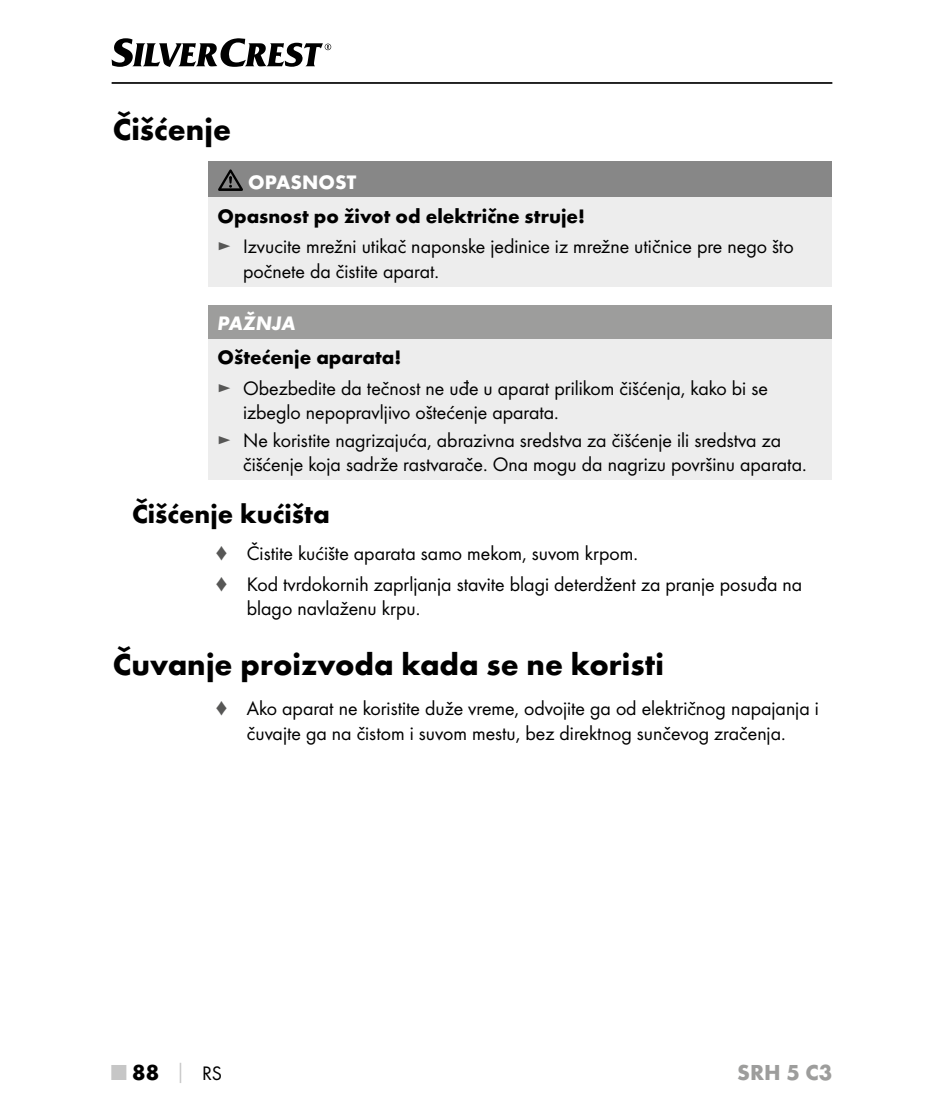
<style>
.page{position:relative;width:944px;height:1117px;background:#fff}
.page>*{position:absolute;margin:0;border:0;box-sizing:border-box;transform-origin:0 0}
.t1{font:700 31.5px "Futura";color:#000}
.t2{font:700 27px "Futura";color:#000}
.t3{font:700 22.5px "Futura";color:#000}
.t4{font:700 22.5px "Futura";color:#9d9d9c}
.t5{font:20.25px/24.3px "Futura Boo";color:#000}
.t6{font:700 20.25px "Futura";color:#000}
.t7{font:700 20.25px "Futura";color:#fff}
.t8{font:italic 700 20.25px "Futura";color:#fff}
.s1{color:#575756}
.s2{color:#c6c6c6}
.s3{font-size:20.25px;color:#c6c6c6}
.s4{font-family:"Futura Boo";font-weight:400;font-size:20.25px}
</style>
<div class="page">
<hr style="left:112px;top:82px;width:720px;height:2px;background:#000">
<svg style="left:112px;top:38px;width:219px;height:29px"></svg>
<div style="left:209px;top:161px;width:623px;height:37px;background:#878787"></div>
<div style="left:209px;top:198px;width:623px;height:89px;background:#ededed"></div>
<svg style="left:218px;top:169px;width:25px;height:22px"></svg>
<div style="left:209px;top:305px;width:623px;height:34px;background:#9d9d9c"></div>
<div style="left:209px;top:339px;width:623px;height:141px;background:#ededed"></div>
<h1 class="t1" style="left:113px;top:110px;width:120px">Čišćenje</h1>
<p class="t7" style="left:248px;top:169px;width:110px">OPASNOST</p>
<p class="t6" style="left:218px;top:203px;width:369px">Opasnost po život od električne struje!</p>
<p class="t5" style="left:243px;top:234px;width:552px;text-indent:-26px"><span class="s1">►</span> Izvucite mrežni utikač naponske jedinice iz mrežne utičnice pre nego što počnete da čistite aparat.</p>
<p class="t8" style="left:218px;top:311px;width:79px">PAŽNJA</p>
<p class="t6" style="left:218px;top:345px;width:185px">Oštećenje aparata!</p>
<p class="t5" style="left:243px;top:376px;width:526px;text-indent:-26px"><span class="s1">►</span> Obezbedite da tečnost ne uđe u aparat prilikom čišćenja, kako bi se izbeglo nepopravljivo oštećenje aparata.</p>
<p class="t5" style="left:243px;top:428px;width:562px;text-indent:-26px"><span class="s1">►</span> Ne koristite nagrizajuća, abrazivna sredstva za čišćenje ili sredstva za čišćenje koja sadrže rastvarače. Ona mogu da nagrizu površinu aparata.</p>
<h2 class="t2" style="left:132px;top:497px;width:200px">Čišćenje kućišta</h2>
<p class="t5" style="left:215px;top:537px;width:589px;line-height:30.6px"><span class="s1">♦</span> Čistite kućište aparata samo mekom, suvom krpom.<br><span class="s1">♦</span> Kod tvrdokornih zaprljanja stavite blagi deterdžent za pranje posuđa na</p>
<p class="t5" style="left:247px;top:595px;width:172px">blago navlaženu krpu.</p>
<h1 class="t1" style="left:113px;top:645px;width:552px">Čuvanje proizvoda kada se ne koristi</h1>
<p class="t5" style="left:215px;top:696px;width:605px;text-align:center"><span class="s1">♦</span> Ako aparat ne koristite duže vreme, odvojite ga od električnog napajanja i čuvajte ga na čistom i suvom mestu, bez direktnog sunčevog zračenja.</p>
<p class="t3" style="left:112px;top:1058px;width:112px"><span class="s2">■</span> 88 <span class="s3">│</span> <span class="s4">RS</span></p>
<p class="t4" style="left:737px;top:1058px;width:97px">SRH 5 C3</p>
</div>
